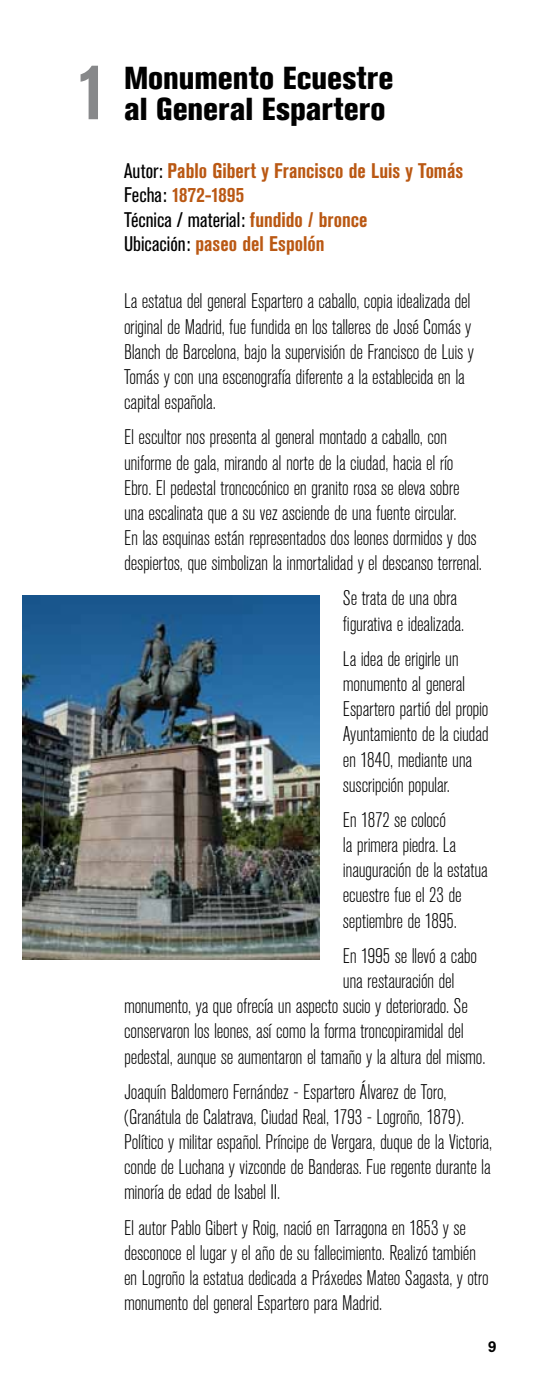
<style>
.page{position:relative;width:546px;height:1389px;background:#fff}
.page>*{position:absolute;margin:0;border:0;box-sizing:border-box;transform-origin:0 0}
.t1{font:700 condensed 80.5px "Akzidenz Grotesk BE";color:#87888a}
.t2{font:800 condensed 31.5px "Akzidenz Grotesk BE";color:#000}
.t3{font:300 condensed 21px/25.2px "Akzidenz Grotesk BE";letter-spacing:-.01em;color:#000}
.t4{font:700 condensed 21px/24.5px "Akzidenz Grotesk BE";color:#ba5813}
.t5{font:500 15.75px "Akzidenz Grotesk BE";color:#000}
.s1{font-weight:400;color:#000}
</style>
<div class="page">
<img style="left:22px;top:596px;width:297px;height:364px">
<h1 class="t1" style="left:77px;top:45px;width:33px">1</h1>
<h2 class="t2" style="left:124px;top:59px;width:271px">Monumento Ecuestre</h2>
<h2 class="t2" style="left:124px;top:91px;width:263px">al General Espartero</h2>
<p class="t4" style="left:124px;top:159px;width:341px"><span class="s1">Autor:</span> Pablo Gibert y Francisco de Luis y Tomás<br><span class="s1">Fecha:</span> 1872-1895<br><span class="s1">Técnica / material:</span> fundido / bronce<br><span class="s1">Ubicación:</span> paseo del Espolón</p>
<p class="t3" style="left:124px;top:289px;width:351px">La estatua del general Espartero a caballo, copia idealizada del original de Madrid, fue fundida en los talleres de José Comás y Blanch de Barcelona, bajo la supervisión de Francisco de Luis y Tomás y con una escenografía diferente a la establecida en la capital española.</p>
<p class="t3" style="left:124px;top:425px;width:359px">El escultor nos presenta al general montado a caballo, con uniforme de gala, mirando al norte de la ciudad, hacia el río Ebro. El pedestal troncocónico en granito rosa se eleva sobre una escalinata que a su vez asciende de una fuente circular.<br>En las esquinas están representados dos leones dormidos y dos despiertos, que simbolizan la inmortalidad y el descanso terrenal.</p>
<p class="t3" style="left:343px;top:586px;width:123px">Se trata de una obra figurativa e idealizada.</p>
<p class="t3" style="left:343px;top:647px;width:147px">La idea de erigirle un monumento al general<br>Espartero partió del propio<br>Ayuntamiento de la ciudad en 1840, mediante una suscripción popular.</p>
<p class="t3" style="left:343px;top:808px;width:146px">En 1872 se colocó<br>la primera piedra. La inauguración de la estatua ecuestre fue el 23 de septiembre de 1895.</p>
<p class="t3" style="left:343px;top:944px;width:136px">En 1995 se llevó a cabo</p>
<p class="t3" style="left:343px;top:969px;width:113px">una restauración del</p>
<p class="t3" style="left:124px;top:994px;width:345px">monumento, ya que ofrecía un aspecto sucio y deteriorado. Se</p>
<p class="t3" style="left:124px;top:1019px;width:341px">conservaron los leones, así como la forma troncopiramidal del</p>
<p class="t3" style="left:124px;top:1044px;width:363px">pedestal, aunque se aumentaron el tamaño y la altura del mismo.</p>
<p class="t3" style="left:124px;top:1079px;width:369px">Joaquín Baldomero Fernández - Espartero Álvarez de Toro, (Granátula de Calatrava, Ciudad Real, 1793 - Logroño, 1879).<br>Político y militar español. Príncipe de Vergara, duque de la Victoria, conde de Luchana y vizconde de Banderas. Fue regente durante la minoría de edad de Isabel II.</p>
<p class="t3" style="left:124px;top:1215px;width:366px">El autor Pablo Gibert y Roig, nació en Tarragona en 1853 y se desconoce el lugar y el año de su fallecimiento. Realizó también en Logroño la estatua dedicada a Práxedes Mateo Sagasta, y otro monumento del general Espartero para Madrid.</p>
<p class="t5" style="left:487px;top:1337px;width:10px">9</p>
</div>
